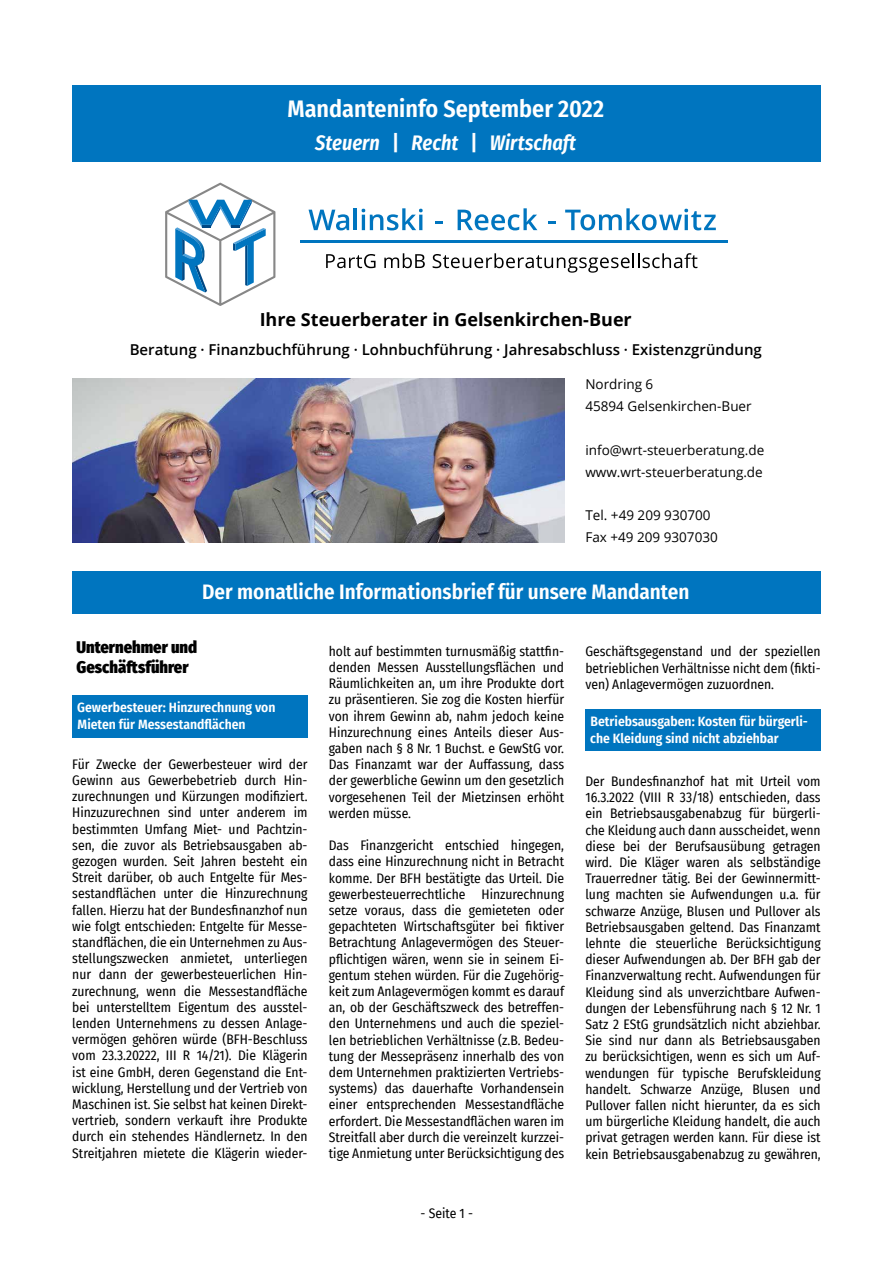
<style>
.page{position:relative;width:893px;height:1263px;background:#fff}
.page>*{position:absolute;margin:0;border:0;box-sizing:border-box;transform-origin:0 0}
.t1{font:600 24px "Fira Sans Condensed";color:#fff}
.t2{font:600 21px "Fira Sans Condensed";color:#fff}
.t3{font:italic 600 21px "Fira Sans Condensed";color:#fff}
.t4{font:700 18px "Open Sans";color:#000}
.t5{font:900 16.5px/19.8px "Fira Sans Condensed";color:#000}
.t6{font:600 15px "Open Sans";color:#000}
.t7{font:13.5px/16.2px "Fira Sans Condensed";color:#000;text-align:justify}
.t8{font:600 13.5px/16.2px "Fira Sans Condensed";color:#fff}
.t9{font:13.5px/21.9px "Open Sans";color:#000}
.s1{font-style:normal}
</style>
<div class="page">
<div style="left:72px;top:695px;width:236px;height:42px;background:#0075bf"></div>
<div style="left:585px;top:709px;width:236px;height:42px;background:#0075bf"></div>
<div style="left:72px;top:571px;width:749px;height:42px;background:#0075bf"></div>
<div style="left:72px;top:86px;width:749px;height:76px;background:#0075bf"></div>
<svg style="left:309px;top:210px;width:40px;height:20px"></svg>
<hr style="left:354px;top:208px;width:3px;height:22px;background:#0075bf">
<svg style="left:362px;top:208px;width:61px;height:22px"></svg>
<svg style="left:435px;top:221px;width:8px;height:3px"></svg>
<svg style="left:458px;top:208px;width:79px;height:22px"></svg>
<svg style="left:548px;top:221px;width:8px;height:3px"></svg>
<svg style="left:565px;top:208px;width:151px;height:22px"></svg>
<hr style="left:300px;top:240px;width:428px;height:2px;background:#0075bf">
<svg style="left:326px;top:254px;width:50px;height:14px"></svg>
<svg style="left:384px;top:253px;width:41px;height:15px"></svg>
<svg style="left:433px;top:253px;width:264px;height:20px"></svg>
<svg style="left:165px;top:183px;width:110px;height:123px"></svg>
<img style="left:72px;top:379px;width:492px;height:164px">
<h1 class="t1" style="left:287px;top:89px;width:318px">Mandanteninfo September 2022</h1>
<h2 class="t3" style="left:315px;top:128px;width:262px">Steuern <span class="s1">|</span> Recht <span class="s1">|</span> Wirtschaft</h2>
<h3 class="t4" style="left:260px;top:307px;width:374px">Ihre Steuerberater in Gelsenkirchen-Buer</h3>
<p class="t6" style="left:130px;top:339px;width:634px">Beratung · Finanzbuchführung · Lohnbuchführung · Jahresabschluss · Existenzgründung</p>
<p class="t9" style="left:585px;top:373px;width:168px">Nordring 6<br>45894 Gelsenkirchen-Buer</p>
<p class="t9" style="left:585px;top:438px;width:180px">info@wrt-steuerberatung.de www.wrt-steuerberatung.de</p>
<p class="t9" style="left:585px;top:504px;width:134px">Tel. +49 209 930700<br>Fax +49 209 9307030</p>
<h2 class="t2" style="left:202px;top:574px;width:489px">Der monatliche Informationsbrief für unsere Mandanten</h2>
<p class="t5" style="left:77px;top:636px;width:122px">Unternehmer und<br>Geschäftsführer</p>
<p class="t8" style="left:77px;top:699px;width:200px">Gewerbesteuer: Hinzurechnung von<br>Mieten für Messestandflächen</p>
<p class="t7" style="left:72px;top:755px;width:237px">Für Zwecke der Gewerbesteuer wird der Gewinn aus Gewerbebetrieb durch Hin&shy;zurechnungen und Kürzungen modifiziert.<br>Hinzuzurechnen sind unter anderem im bestimmten Umfang Miet- und Pachtzin&shy;sen, die zuvor als Betriebsausgaben ab&shy;gezogen wurden. Seit Jahren besteht ein Streit darüber, ob auch Entgelte für Mes&shy;sestandflächen unter die Hinzurechnung fallen. Hierzu hat der Bundesfinanzhof nun wie folgt entschieden: Entgelte für Messe&shy;standflächen, die ein Unternehmen zu Aus&shy;stellungszwecken anmietet, unterliegen nur dann der gewerbesteuerlichen Hin&shy;zurechnung, wenn die Messestandfläche bei unterstelltem Eigentum des ausstel&shy;lenden Unternehmens zu dessen Anlage&shy;vermögen gehören würde (BFH-Beschluss vom 23.3.20222, III R 14/21). Die Klägerin ist eine GmbH, deren Gegenstand die Ent&shy;wicklung, Herstellung und der Vertrieb von Maschinen ist. Sie selbst hat keinen Direkt&shy;vertrieb, sondern verkauft ihre Produkte durch ein stehendes Händlernetz. In den Streitjahren mietete die Klägerin wieder-</p>
<p class="t7" style="left:329px;top:643px;width:237px">holt auf bestimmten turnusmäßig stattfin&shy;denden Messen Ausstellungsflächen und Räumlichkeiten an, um ihre Produkte dort zu präsentieren. Sie zog die Kosten hierfür von ihrem Gewinn ab, nahm jedoch keine Hinzurechnung eines Anteils dieser Aus&shy;gaben nach § 8 Nr. 1 Buchst. e GewStG vor.<br>Das Finanzamt war der Auffassung, dass der gewerbliche Gewinn um den gesetzlich vorgesehenen Teil der Mietzinsen erhöht werden müsse.</p>
<p class="t7" style="left:329px;top:837px;width:237px">Das Finanzgericht entschied hingegen, dass eine Hinzurechnung nicht in Betracht komme. Der BFH bestätigte das Urteil. Die gewerbesteuerrechtliche Hinzurechnung setze voraus, dass die gemieteten oder gepachteten Wirtschaftsgüter bei fiktiver Betrachtung Anlagevermögen des Steuer&shy;pflichtigen wären, wenn sie in seinem Ei&shy;gentum stehen würden. Für die Zugehörig&shy;keit zum Anlagevermögen kommt es darauf an, ob der Geschäftszweck des betreffen&shy;den Unternehmens und auch die speziel&shy;len betrieblichen Verhältnisse (z.B. Bedeu&shy;tung der Messepräsenz innerhalb des von dem Unternehmen praktizierten Vertriebs&shy;systems) das dauerhafte Vorhandensein einer entsprechenden Messestandfläche erfordert. Die Messestandflächen waren im Streitfall aber durch die vereinzelt kurzzei&shy;tige Anmietung unter Berücksichtigung des</p>
<p class="t7" style="left:421px;top:1205px;width:54px">- Seite 1 -</p>
<p class="t7" style="left:585px;top:643px;width:237px">Geschäftsgegenstand und der speziellen betrieblichen Verhältnisse nicht dem (fikti&shy;ven) Anlagevermögen zuzuordnen.</p>
<p class="t8" style="left:590px;top:713px;width:219px">Betriebsausgaben: Kosten für bürgerli&shy;che Kleidung sind nicht abziehbar</p>
<p class="t7" style="left:585px;top:773px;width:237px">Der Bundesfinanzhof hat mit Urteil vom 16.3.2022 (VIII R 33/18) entschieden, dass ein Betriebsausgabenabzug für bürgerli&shy;che Kleidung auch dann ausscheidet, wenn diese bei der Berufsausübung getragen wird. Die Kläger waren als selbständige Trauerredner tätig. Bei der Gewinnermitt&shy;lung machten sie Aufwendungen u.a. für schwarze Anzüge, Blusen und Pullover als Betriebsausgaben geltend. Das Finanzamt lehnte die steuerliche Berücksichtigung dieser Aufwendungen ab. Der BFH gab der Finanzverwaltung recht. Aufwendungen für Kleidung sind als unverzichtbare Aufwen&shy;dungen der Lebensführung nach § 12 Nr. 1<br>Satz 2 EStG grundsätzlich nicht abziehbar.<br>Sie sind nur dann als Betriebsausgaben zu berücksichtigen, wenn es sich um Auf&shy;wendungen für typische Berufskleidung handelt. Schwarze Anzüge, Blusen und Pullover fallen nicht hierunter, da es sich um bürgerliche Kleidung handelt, die auch privat getragen werden kann. Für diese ist kein Betriebsausgabenabzug zu gewähren,</p>
</div>
